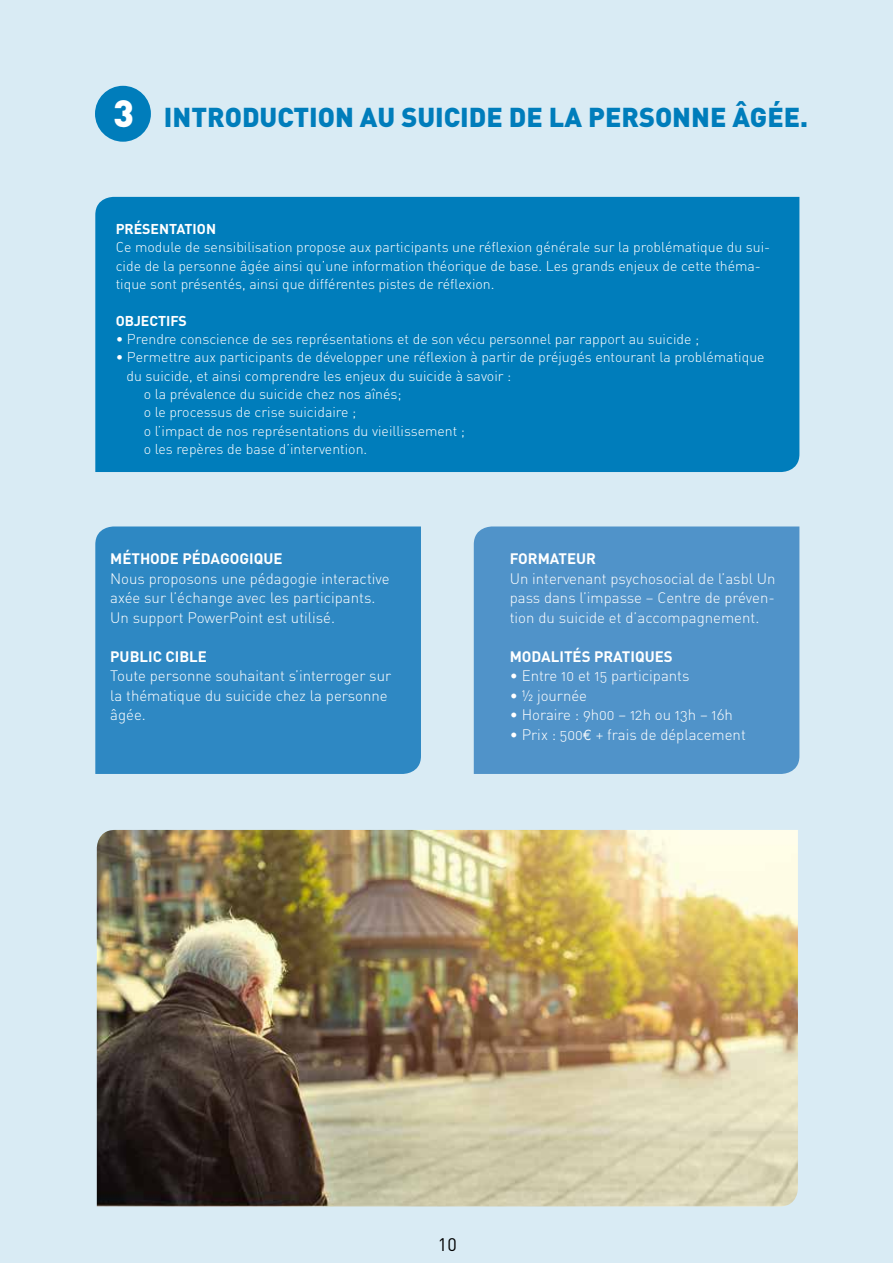
<style>
.page{position:relative;width:893px;height:1263px;background:#d9ebf4}
.page>*{position:absolute;margin:0;border:0;box-sizing:border-box;transform-origin:0 0}
.t1{font:900 27px "DIN";color:#007dbb}
.t2{font:18px "DIN";color:#000}
.t3{font:15px/19.5px "DIN Light Alternate";color:#fff}
.t4{font:700 15px "DIN";color:#fff}
.t5{font:14.1px/18.3px "DIN Light Alternate";color:#fff}
.t6{font:700 14.1px "DIN";color:#fff}
.s1{font-size:37.5px;color:#fff}
.s2{font-family:"Euro Mono"}
</style>
<div class="page">
<img style="left:97px;top:830px;width:701px;height:376px">
<div style="left:95px;top:197px;width:704px;height:275px;background:#007dbb"></div>
<div style="left:95px;top:526px;width:326px;height:248px;background:#2e88c3"></div>
<div style="left:474px;top:526px;width:325px;height:248px;background:#5093c9"></div>
<div style="left:95px;top:86px;width:56px;height:56px;background:#007dbb;border-radius:50%"></div>
<h1 class="t1" style="left:113px;top:99px;width:697px"><span class="s1">3</span> INTRODUCTION AU SUICIDE DE LA PERSONNE ÂGÉE.</h1>
<p class="t6" style="left:116px;top:220px;width:102px">PRÉSENTATION</p>
<p class="t5" style="left:116px;top:238px;width:656px">Ce module de sensibilisation propose aux participants une réflexion générale sur la problématique du sui&shy;cide de la personne âgée ainsi qu’une information théorique de base. Les grands enjeux de cette théma&shy;tique sont présentés, ainsi que différentes pistes de réflexion.</p>
<p class="t6" style="left:116px;top:311px;width:73px">OBJECTIFS</p>
<p class="t5" style="left:116px;top:330px;width:585px">• Prendre conscience de ses représentations et de son vécu personnel par rapport au suicide ;</p>
<p class="t5" style="left:116px;top:348px;width:650px">• Permettre aux participants de développer une réflexion à partir de préjugés entourant la problématique</p>
<p class="t5" style="left:126px;top:366px;width:386px">du suicide, et ainsi comprendre les enjeux du suicide à savoir :</p>
<p class="t5" style="left:144px;top:385px;width:259px">o la prévalence du suicide chez nos aînés;</p>
<p class="t5" style="left:144px;top:403px;width:214px">o le processus de crise suicidaire ;</p>
<p class="t5" style="left:144px;top:421px;width:323px">o l’impact de nos représentations du vieillissement ;</p>
<p class="t5" style="left:144px;top:440px;width:225px">o les repères de base d’intervention.</p>
<p class="t4" style="left:110px;top:549px;width:174px">MÉTHODE PÉDAGOGIQUE</p>
<p class="t3" style="left:110px;top:569px;width:281px">Nous proposons une pédagogie interactive axée sur l’échange avec les participants.<br>Un support PowerPoint est utilisé.</p>
<p class="t4" style="left:110px;top:647px;width:98px">PUBLIC CIBLE</p>
<p class="t3" style="left:110px;top:666px;width:283px">Toute personne souhaitant s’interroger sur la thématique du suicide chez la personne âgée.</p>
<p class="t4" style="left:510px;top:549px;width:88px">FORMATEUR</p>
<p class="t3" style="left:510px;top:569px;width:267px;text-align:justify">Un intervenant psychosocial de l’asbl Un pass dans l’impasse – Centre de préven&shy;tion du suicide et d’accompagnement.</p>
<p class="t4" style="left:510px;top:647px;width:164px">MODALITÉS PRATIQUES</p>
<p class="t3" style="left:510px;top:666px;width:181px">• Entre 10 et 15 participants</p>
<p class="t3" style="left:510px;top:686px;width:79px">• ½ journée</p>
<p class="t3" style="left:510px;top:705px;width:225px">• Horaire : 9h00 – 12h ou 13h – 16h</p>
<p class="t3" style="left:510px;top:725px;width:238px">• Prix : 500<span class="s2">e</span> + frais de déplacement</p>
<p class="t2" style="left:438px;top:1233px;width:20px">10</p>
</div>
